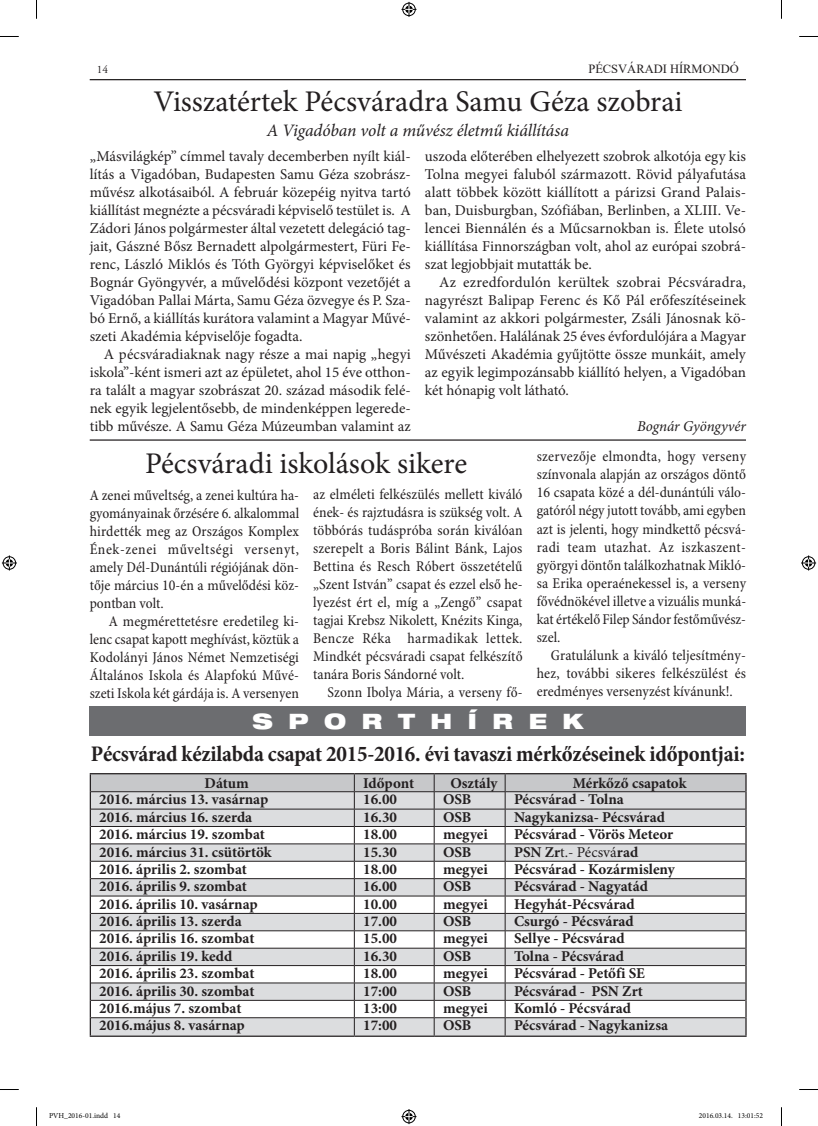
<style>
.page{position:relative;width:818px;height:1126px;background:#fff}
.page>*{position:absolute;margin:0;border:0;box-sizing:border-box;transform-origin:0 0}
.t1{font:30px "Minion Pro";color:#231f20}
.t2{font:700 22.5px "Minion Pro Cond Hu";letter-spacing:-.01em;color:#231f20}
.t3{font:900 expanded 21.25px "Helvetica Neue LT Pro";letter-spacing:.735em;color:#fff}
.t4{font:italic 17.5px "Minion Pro";letter-spacing:-.01em;color:#231f20}
.t5{font:15px/18px "Minion Pro";color:#231f20;text-align:justify}
.t6{font:15px/18px "Minion Pro Cond Hu";color:#231f20;text-align:justify}
.t7{font:700 15px "Minion Pro";color:#231f20}
.t8{font:italic 15px "Minion Pro";letter-spacing:-.005em;color:#231f20}
.t9{font:12.5px "Times New Roman";color:#231f20}
.t10{font:11.25px "Adobe Garamond Pro";color:#231f20}
.t11{font:7.5px "Minion Pro";color:#000}
.s1{font-weight:700}
</style>
<div class="page">
<hr style="left:90px;top:79px;width:655px;height:1px;background:#231f20">
<div style="left:90px;top:706px;width:655px;height:29px;background:#6c6d70"></div>
<hr style="left:90px;top:439px;width:655px;height:1px;background:#231f20">
<hr style="left:90px;top:1035px;width:264px;height:1px;background:#231f20">
<hr style="left:354px;top:1035px;width:80px;height:1px;background:#231f20">
<hr style="left:434px;top:1035px;width:71px;height:1px;background:#231f20">
<hr style="left:505px;top:1035px;width:241px;height:1px;background:#231f20">
<svg style="left:90px;top:773px;width:656px;height:262px"></svg>
<svg style="left:0;top:36px;width:19px;height:1px"></svg>
<svg style="left:799px;top:36px;width:18px;height:1px"></svg>
<svg style="left:0;top:1089px;width:19px;height:1px"></svg>
<svg style="left:799px;top:1089px;width:18px;height:1px"></svg>
<svg style="left:36px;top:0;width:1px;height:19px"></svg>
<svg style="left:36px;top:1107px;width:1px;height:18px"></svg>
<svg style="left:401px;top:2px;width:15px;height:15px"></svg>
<svg style="left:401px;top:1109px;width:15px;height:14px"></svg>
<svg style="left:2px;top:555px;width:15px;height:15px"></svg>
<svg style="left:801px;top:555px;width:14px;height:15px"></svg>
<p class="t10" style="left:97px;top:62px;width:13px">14</p>
<p class="t9" style="left:588px;top:60px;width:152px">PÉCSVÁRADI HÍRMONDÓ</p>
<h1 class="t1" style="left:153px;top:82px;width:530px">Visszatértek Pécsváradra Samu Géza szobrai</h1>
<p class="t4" style="left:266px;top:118px;width:304px">A Vigadóban volt a művész életmű kiállítása</p>
<p class="t5" style="left:90px;top:147px;width:322px">„Másvilágkép” címmel tavaly decemberben nyílt kiál&shy;lítás a Vigadóban, Budapesten Samu Géza szobrász&shy;művész alkotásaiból. A február közepéig nyitva tartó kiállítást megnézte a pécsváradi képviselő testület is. A Zádori János polgármester által vezetett delegáció tag&shy;jait, Gászné Bősz Bernadett alpolgármestert, Füri Fe&shy;renc, László Miklós és Tóth Györgyi képviselőket és Bognár Gyöngyvér, a művelődési központ vezetőjét a Vigadóban Pallai Márta, Samu Géza özvegye és P. Sza&shy;bó Ernő, a kiállítás kurátora valamint a Magyar Művé&shy;szeti Akadémia képviselője fogadta.</p>
<p class="t5" style="left:90px;top:345px;width:322px;text-indent:14px">A pécsváradiaknak nagy része a mai napig „hegyi iskola”-ként ismeri azt az épületet, ahol 15 éve otthon&shy;ra talált a magyar szobrászat 20. század második felé&shy;nek egyik legjelentősebb, de mindenképpen legerede&shy;tibb művésze. A Samu Géza Múzeumban valamint az</p>
<p class="t5" style="left:424px;top:147px;width:322px">uszoda előterében elhelyezett szobrok alkotója egy kis Tolna megyei faluból származott. Rövid pályafutása alatt többek között kiállított a párizsi Grand Palais&shy;ban, Duisburgban, Szófiában, Berlinben, a XLIII. Ve&shy;lencei Biennálén és a Műcsarnokban is. Élete utolsó kiállítása Finnországban volt, ahol az európai szobrá&shy;szat legjobbjait mutatták be.</p>
<p class="t5" style="left:424px;top:273px;width:322px;text-indent:14px">Az ezredfordulón kerültek szobrai Pécsváradra, nagyrészt Balipap Ferenc és Kő Pál erőfeszítéseinek valamint az akkori polgármester, Zsáli Jánosnak kö&shy;szönhetően. Halálának 25 éves évfordulójára a Magyar Művészeti Akadémia gyűjtötte össze munkáit, amely az egyik legimpozánsabb kiállító helyen, a Vigadóban két hónapig volt látható.</p>
<p class="t8" style="left:636px;top:416px;width:110px">Bognár Gyöngyvér</p>
<h1 class="t1" style="left:145px;top:443px;width:323px">Pécsváradi iskolások sikere</h1>
<p class="t6" style="left:90px;top:487px;width:211px">A zenei műveltség, a zenei kultúra ha&shy;gyományainak őrzésére 6. alkalommal hirdették meg az Országos Komplex Ének-zenei műveltségi versenyt, amely Dél-Dunántúli régiójának dön&shy;tője március 10-én a művelődési köz&shy;pontban volt.</p>
<p class="t6" style="left:90px;top:613px;width:211px;text-indent:19px">A megmérettetésre eredetileg ki&shy;lenc csapat kapott meghívást, köztük a Kodolányi János Német Nemzetiségi Általános Iskola és Alapfokú Művé&shy;szeti Iskola két gárdája is. A versenyen</p>
<p class="t6" style="left:313px;top:486px;width:211px">az elméleti felkészülés mellett kiváló ének- és rajztudásra is szükség volt. A többórás tudáspróba során kiválóan szerepelt a Boris Bálint Bánk, Lajos Bettina és Resch Róbert összetételű „Szent István” csapat és ezzel első he&shy;lyezést ért el, míg a „Zengő” csapat tagjai Krebsz Nikolett, Knézits Kinga, Bencze Réka harmadikak lettek.<br>Mindkét pécsváradi csapat felkészítő tanára Boris Sándorné volt.</p>
<p class="t6" style="left:327px;top:684px;width:196px">Szonn Ibolya Mária, a verseny fő-</p>
<p class="t6" style="left:536px;top:448px;width:211px">szervezője elmondta, hogy verseny színvonala alapján az országos döntő 16 csapata közé a dél-dunántúli válo&shy;gatóról négy jutott tovább, ami egyben azt is jelenti, hogy mindkettő pécsvá&shy;radi team utazhat. Az iszkaszent&shy;györgyi döntőn találkozhatnak Mikló&shy;sa Erika operaénekessel is, a verseny fővédnökével illetve a vizuális munká&shy;kat értékelő Filep Sándor festőművés - szel.</p>
<p class="t6" style="left:536px;top:646px;width:211px;text-indent:14px">Gratulálunk a kiváló teljesítmény&shy;hez, további sikeres felkészülést és eredményes versenyzést kívánunk!.</p>
<h3 class="t3" style="left:252px;top:707px;width:332px">SPORTHÍREK</h3>
<h2 class="t2" style="left:91px;top:740px;width:655px">Pécsvárad kézilabda csapat 2015-2016. évi tavaszi mérkőzéseinek időpontjai:</h2>
<p class="t7" style="left:204px;top:772px;width:46px">Dátum</p>
<p class="t7" style="left:363px;top:772px;width:52px">Időpont</p>
<p class="t7" style="left:450px;top:772px;width:49px">Osztály</p>
<p class="t7" style="left:572px;top:772px;width:115px">Mérkőző csapatok</p>
<p class="t7" style="left:99px;top:789px;width:170px">2016. március 13. vasárnap</p>
<p class="t7" style="left:363px;top:789px;width:35px">16.00</p>
<p class="t7" style="left:443px;top:789px;width:30px">OSB</p>
<p class="t7" style="left:513px;top:789px;width:111px">Pécsvárad - Tolna</p>
<p class="t7" style="left:99px;top:806px;width:154px">2016. március 16. szerda</p>
<p class="t7" style="left:363px;top:806px;width:35px">16.30</p>
<p class="t7" style="left:443px;top:806px;width:30px">OSB</p>
<p class="t7" style="left:513px;top:806px;width:152px">Nagykanizsa- Pécsvárad</p>
<p class="t7" style="left:99px;top:823px;width:167px">2016. március 19. szombat</p>
<p class="t7" style="left:363px;top:823px;width:35px">18.00</p>
<p class="t7" style="left:443px;top:823px;width:46px">megyei</p>
<p class="t7" style="left:513px;top:823px;width:161px">Pécsvárad - Vörös Meteor</p>
<p class="t7" style="left:99px;top:841px;width:174px">2016. március 31. csütörtök</p>
<p class="t7" style="left:363px;top:841px;width:35px">15.30</p>
<p class="t7" style="left:443px;top:841px;width:30px">OSB</p>
<p class="t5" style="left:513px;top:842px;width:126px"><span class="s1">PSN Zr</span>t.- Pécsvá<span class="s1">rad</span></p>
<p class="t7" style="left:99px;top:858px;width:149px">2016. április 2. szombat</p>
<p class="t7" style="left:363px;top:858px;width:35px">18.00</p>
<p class="t7" style="left:443px;top:858px;width:46px">megyei</p>
<p class="t7" style="left:513px;top:858px;width:162px">Pécsvárad - Kozármisleny</p>
<p class="t7" style="left:99px;top:875px;width:149px">2016. április 9. szombat</p>
<p class="t7" style="left:363px;top:875px;width:35px">16.00</p>
<p class="t7" style="left:443px;top:875px;width:30px">OSB</p>
<p class="t7" style="left:513px;top:875px;width:135px">Pécsvárad - Nagyatád</p>
<p class="t7" style="left:99px;top:893px;width:160px">2016. április 10. vasárnap</p>
<p class="t7" style="left:363px;top:893px;width:35px">10.00</p>
<p class="t7" style="left:443px;top:893px;width:46px">megyei</p>
<p class="t7" style="left:513px;top:893px;width:122px">Hegyhát-Pécsvárad</p>
<p class="t7" style="left:99px;top:910px;width:144px">2016. április 13. szerda</p>
<p class="t7" style="left:363px;top:910px;width:35px">17.00</p>
<p class="t7" style="left:443px;top:910px;width:30px">OSB</p>
<p class="t7" style="left:513px;top:910px;width:121px">Csurgó - Pécsvárad</p>
<p class="t7" style="left:99px;top:928px;width:157px">2016. április 16. szombat</p>
<p class="t7" style="left:363px;top:928px;width:35px">15.00</p>
<p class="t7" style="left:443px;top:928px;width:46px">megyei</p>
<p class="t7" style="left:513px;top:928px;width:112px">Sellye - Pécsvárad</p>
<p class="t7" style="left:99px;top:945px;width:135px">2016. április 19. kedd</p>
<p class="t7" style="left:363px;top:945px;width:35px">16.30</p>
<p class="t7" style="left:443px;top:945px;width:30px">OSB</p>
<p class="t7" style="left:513px;top:945px;width:111px">Tolna - Pécsvárad</p>
<p class="t7" style="left:99px;top:962px;width:157px">2016. április 23. szombat</p>
<p class="t7" style="left:363px;top:962px;width:35px">18.00</p>
<p class="t7" style="left:443px;top:962px;width:46px">megyei</p>
<p class="t7" style="left:513px;top:962px;width:132px">Pécsvárad - Petőfi SE</p>
<p class="t7" style="left:99px;top:980px;width:157px">2016. április 30. szombat</p>
<p class="t7" style="left:363px;top:980px;width:35px">17:00</p>
<p class="t7" style="left:443px;top:980px;width:30px">OSB</p>
<p class="t7" style="left:513px;top:980px;width:130px">Pécsvárad - PSN Zrt</p>
<p class="t7" style="left:99px;top:997px;width:144px">2016.május 7. szombat</p>
<p class="t7" style="left:363px;top:997px;width:35px">13:00</p>
<p class="t7" style="left:443px;top:997px;width:46px">megyei</p>
<p class="t7" style="left:513px;top:997px;width:119px">Komló - Pécsvárad</p>
<p class="t7" style="left:99px;top:1014px;width:147px">2016.május 8. vasárnap</p>
<p class="t7" style="left:363px;top:1014px;width:35px">17:00</p>
<p class="t7" style="left:443px;top:1014px;width:30px">OSB</p>
<p class="t7" style="left:513px;top:1014px;width:155px">Pécsvárad - Nagykanizsa</p>
<p class="t11" style="left:49px;top:1110px;width:73px">PVH_2016-01.indd 14</p>
<p class="t11" style="left:698px;top:1110px;width:66px">2016.03.14. 13:01:52</p>
</div>
